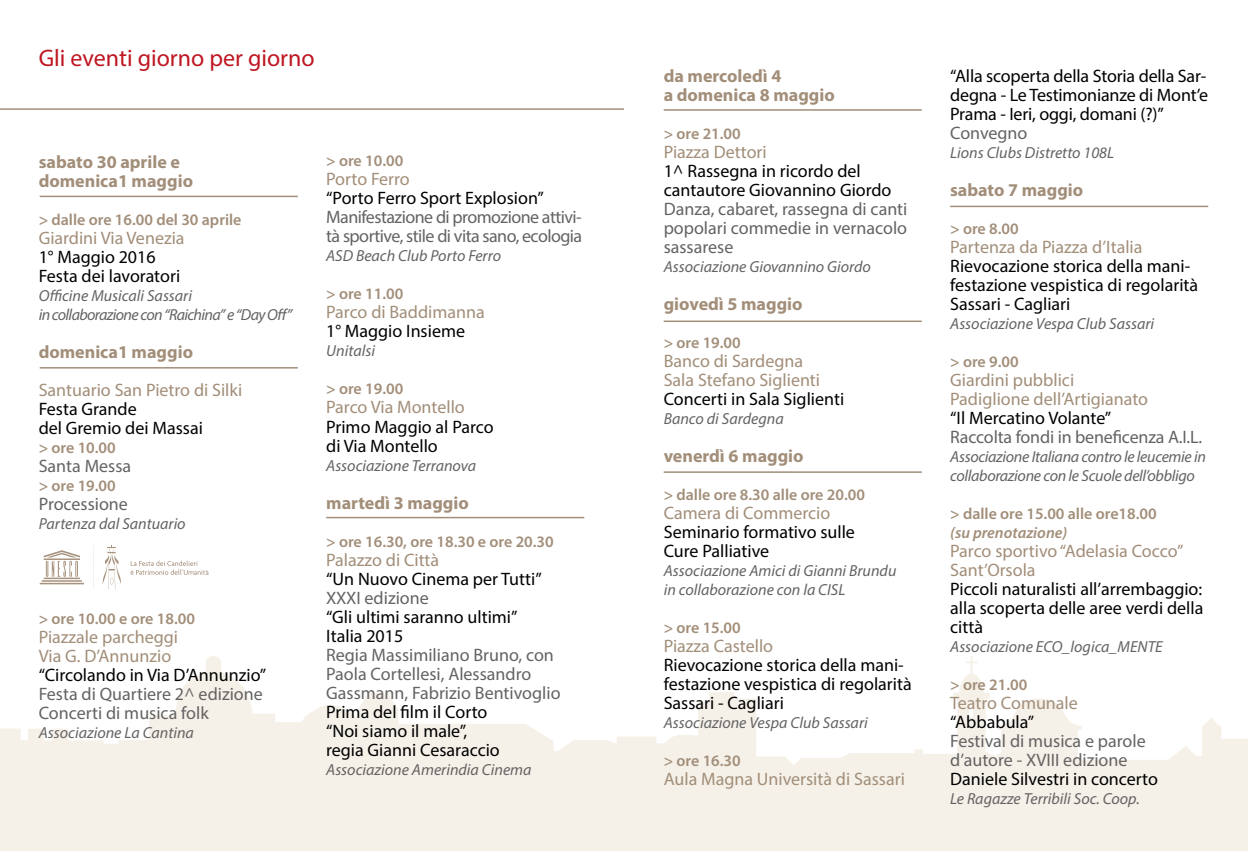
<style>
.page{position:relative;width:1248px;height:851px;background:#fff}
.page>*{position:absolute;margin:0;border:0;box-sizing:border-box;transform-origin:0 0}
.t1{font:24px "Myriad Pro";color:#be1622}
.t2{font:18px/19px "Myriad Pro";color:#000}
.t3{font:18px/19px "Myriad Pro";color:#a28e79}
.t4{font:18px/19px "Myriad Pro";color:#646363}
.t5{font:700 18px/19px "Myriad Pro";color:#a28e79}
.t6{font:18px/19px "Myriad Pro";letter-spacing:-.03em;color:#646363}
.t7{font:italic 16px/19px "Myriad Pro";color:#646363}
.t8{font:600 16px "Myriad Pro";color:#a28e79}
.t9{font:italic 16px/19px "Myriad Pro";letter-spacing:-.02em;color:#646363}
.t10{font:italic 16px/19px "Myriad Pro";letter-spacing:-.04em;color:#646363}
.t11{font:italic 600 16px "Myriad Pro";color:#a28e79}
</style>
<div class="page">
<svg style="left:0;top:656px;width:1247px;height:194px;fill:#f5f1e9"></svg>
<hr style="left:40px;top:367px;width:258px;height:1px;background:#a28e79">
<hr style="left:40px;top:196px;width:258px;height:1px;background:#a28e79">
<hr style="left:663px;top:109px;width:258px;height:2px;background:#a28e79">
<hr style="left:663px;top:320px;width:258px;height:2px;background:#a28e79">
<hr style="left:663px;top:471px;width:258px;height:2px;background:#a28e79">
<hr style="left:950px;top:206px;width:258px;height:1px;background:#a28e79">
<hr style="left:326px;top:516px;width:258px;height:2px;background:#a28e79">
<hr style="left:0;top:108px;width:624px;height:2px;background:#a28e79">
<svg style="left:40px;top:550px;width:44px;height:34px"></svg>
<svg style="left:93px;top:545px;width:1px;height:45px"></svg>
<svg style="left:130px;top:560px;width:79px;height:14px"></svg>
<svg style="left:103px;top:545px;width:18px;height:44px"></svg>
<h1 class="t1" style="left:39px;top:43px;width:277px">Gli eventi giorno per giorno</h1>
<p class="t5" style="left:39px;top:152px;width:156px">sabato 30 aprile e domenica1 maggio</p>
<p class="t8" style="left:39px;top:209px;width:204px">&gt; dalle ore 16.00 del 30 aprile</p>
<p class="t3" style="left:39px;top:228px;width:147px">Giardini Via Venezia</p>
<p class="t2" style="left:39px;top:247px;width:143px">1° Maggio 2016<br>Festa dei lavoratori</p>
<p class="t10" style="left:39px;top:286px;width:255px">Officine Musicali Sassari<br>in collaborazione con “Raichina” e “Day Off”</p>
<p class="t5" style="left:39px;top:342px;width:156px">domenica1 maggio</p>
<p class="t3" style="left:39px;top:380px;width:205px">Santuario San Pietro di Silki</p>
<p class="t2" style="left:39px;top:399px;width:166px">Festa Grande<br>del Gremio dei Massai</p>
<p class="t8" style="left:39px;top:437px;width:79px">&gt; ore 10.00</p>
<p class="t4" style="left:39px;top:456px;width:94px">Santa Messa</p>
<p class="t8" style="left:39px;top:475px;width:79px">&gt; ore 19.00</p>
<p class="t4" style="left:39px;top:494px;width:91px">Processione</p>
<p class="t7" style="left:39px;top:514px;width:148px">Partenza dal Santuario</p>
<p class="t8" style="left:39px;top:608px;width:158px">&gt; ore 10.00 e ore 18.00</p>
<p class="t3" style="left:39px;top:627px;width:141px">Piazzale parcheggi<br>Via G. D’Annunzio</p>
<p class="t2" style="left:39px;top:665px;width:229px">“Circolando in Via D’Annunzio”</p>
<p class="t4" style="left:39px;top:684px;width:226px">Festa di Quartiere 2^ edizione<br>Concerti di musica folk</p>
<p class="t7" style="left:39px;top:723px;width:157px">Associazione La Cantina</p>
<p class="t8" style="left:326px;top:151px;width:79px">&gt; ore 10.00</p>
<p class="t3" style="left:326px;top:169px;width:85px">Porto Ferro</p>
<p class="t2" style="left:326px;top:188px;width:219px">“Porto Ferro Sport Explosion”</p>
<p class="t6" style="left:326px;top:207px;width:257px">Manifestazione di promozione attivi&shy;tà sportive, stile di vita sano, ecologia</p>
<p class="t7" style="left:326px;top:246px;width:176px">ASD Beach Club Porto Ferro</p>
<p class="t8" style="left:326px;top:284px;width:79px">&gt; ore 11.00</p>
<p class="t3" style="left:326px;top:302px;width:160px">Parco di Baddimanna</p>
<p class="t2" style="left:326px;top:321px;width:140px">1° Maggio Insieme</p>
<p class="t7" style="left:326px;top:341px;width:50px">Unitalsi</p>
<p class="t8" style="left:326px;top:379px;width:79px">&gt; ore 19.00</p>
<p class="t3" style="left:326px;top:397px;width:140px">Parco Via Montello</p>
<p class="t2" style="left:326px;top:416px;width:169px">Primo Maggio al Parco di Via Montello</p>
<p class="t7" style="left:326px;top:455px;width:151px">Associazione Terranova</p>
<p class="t5" style="left:326px;top:492px;width:144px">martedì 3 maggio</p>
<p class="t8" style="left:326px;top:531px;width:229px">&gt; ore 16.30, ore 18.30 e ore 20.30</p>
<p class="t3" style="left:326px;top:549px;width:115px">Palazzo di Città</p>
<p class="t2" style="left:326px;top:568px;width:217px">“Un Nuovo Cinema per Tutti”</p>
<p class="t4" style="left:326px;top:587px;width:104px">XXXI edizione</p>
<p class="t2" style="left:326px;top:606px;width:193px">“Gli ultimi saranno ultimi”<br>Italia 2015</p>
<p class="t4" style="left:326px;top:644px;width:236px">Regia Massimiliano Bruno, con<br>Paola Cortellesi, Alessandro<br>Gassmann, Fabrizio Bentivoglio</p>
<p class="t2" style="left:326px;top:701px;width:175px">Prima del film il Corto “Noi siamo il male”, regia Gianni Cesaraccio</p>
<p class="t7" style="left:326px;top:759px;width:207px">Associazione Amerindia Cinema</p>
<p class="t5" style="left:663px;top:65px;width:173px">da mercoledì 4<br>a domenica 8 maggio</p>
<p class="t8" style="left:663px;top:123px;width:79px">&gt; ore 21.00</p>
<p class="t3" style="left:663px;top:142px;width:105px">Piazza Dettori</p>
<p class="t2" style="left:663px;top:161px;width:229px">1^ Rassegna in ricordo del cantautore Giovannino Giordo</p>
<p class="t4" style="left:663px;top:199px;width:245px;text-align:justify">Danza, cabaret, rassegna di canti popolari commedie in vernacolo sassarese</p>
<p class="t7" style="left:663px;top:256px;width:209px">Associazione Giovannino Giordo</p>
<p class="t5" style="left:663px;top:293px;width:140px">giovedì 5 maggio</p>
<p class="t8" style="left:663px;top:332px;width:79px">&gt; ore 19.00</p>
<p class="t3" style="left:663px;top:351px;width:158px">Banco di Sardegna<br>Sala Stefano Siglienti</p>
<p class="t2" style="left:663px;top:389px;width:182px">Concerti in Sala Siglienti</p>
<p class="t7" style="left:663px;top:408px;width:121px">Banco di Sardegna</p>
<p class="t5" style="left:663px;top:445px;width:141px">venerdì 6 maggio</p>
<p class="t8" style="left:663px;top:484px;width:203px">&gt; dalle ore 8.30 alle ore 20.00</p>
<p class="t3" style="left:663px;top:503px;width:168px">Camera di Commercio</p>
<p class="t2" style="left:663px;top:522px;width:193px">Seminario formativo sulle<br>Cure Palliative</p>
<p class="t7" style="left:663px;top:560px;width:234px">Associazione Amici di Gianni Brundu in collaborazione con la CISL</p>
<p class="t8" style="left:663px;top:617px;width:79px">&gt; ore 15.00</p>
<p class="t3" style="left:663px;top:636px;width:111px">Piazza Castello</p>
<p class="t2" style="left:663px;top:655px;width:249px">Rievocazione storica della mani&shy;festazione vespistica di regolarità<br>Sassari - Cagliari</p>
<p class="t7" style="left:663px;top:712px;width:205px">Associazione Vespa Club Sassari</p>
<p class="t8" style="left:663px;top:750px;width:79px">&gt; ore 16.30</p>
<p class="t3" style="left:663px;top:769px;width:243px">Aula Magna Università di Sassari</p>
<p class="t2" style="left:950px;top:66px;width:259px;text-align:justify">“Alla scoperta della Storia della Sar&shy;degna - Le Testimonianze di Mont’e Prama - Ieri, oggi, domani (?)”</p>
<p class="t4" style="left:950px;top:123px;width:79px">Convegno</p>
<p class="t7" style="left:950px;top:142px;width:165px">Lions Clubs Distretto 108L</p>
<p class="t5" style="left:950px;top:179px;width:134px">sabato 7 maggio</p>
<p class="t8" style="left:950px;top:218px;width:70px">&gt; ore 8.00</p>
<p class="t3" style="left:950px;top:237px;width:194px">Partenza da Piazza d’Italia</p>
<p class="t2" style="left:950px;top:256px;width:249px">Rievocazione storica della mani&shy;festazione vespistica di regolarità<br>Sassari - Cagliari</p>
<p class="t7" style="left:950px;top:313px;width:205px">Associazione Vespa Club Sassari</p>
<p class="t8" style="left:950px;top:351px;width:70px">&gt; ore 9.00</p>
<p class="t3" style="left:950px;top:370px;width:199px">Giardini pubblici<br>Padiglione dell’Artigianato</p>
<p class="t2" style="left:950px;top:408px;width:163px">“Il Mercatino Volante”</p>
<p class="t4" style="left:950px;top:427px;width:253px">Raccolta fondi in beneficenza A.I.L.</p>
<p class="t9" style="left:950px;top:446px;width:257px">Associazione Italiana contro le leucemie in collaborazione con le Scuole dell’obbligo</p>
<p class="t8" style="left:950px;top:503px;width:208px">&gt; dalle ore 15.00 alle ore18.00</p>
<p class="t11" style="left:950px;top:522px;width:119px">(su prenotazione)</p>
<p class="t3" style="left:950px;top:541px;width:235px">Parco sportivo “Adelasia Cocco”<br>Sant’Orsola</p>
<p class="t2" style="left:950px;top:579px;width:255px;text-align:justify">Piccoli naturalisti all’arrembaggio: alla scoperta delle aree verdi della città</p>
<p class="t7" style="left:950px;top:636px;width:214px">Associazione ECO_logica_MENTE</p>
<p class="t8" style="left:950px;top:674px;width:79px">&gt; ore 21.00</p>
<p class="t3" style="left:950px;top:693px;width:129px">Teatro Comunale</p>
<p class="t2" style="left:950px;top:712px;width:86px">“Abbabula”</p>
<p class="t4" style="left:950px;top:731px;width:197px">Festival di musica e parole d’autore - XVIII edizione</p>
<p class="t2" style="left:950px;top:769px;width:209px">Daniele Silvestri in concerto</p>
<p class="t7" style="left:950px;top:788px;width:191px">Le Ragazze Terribili Soc. Coop.</p>
</div>
